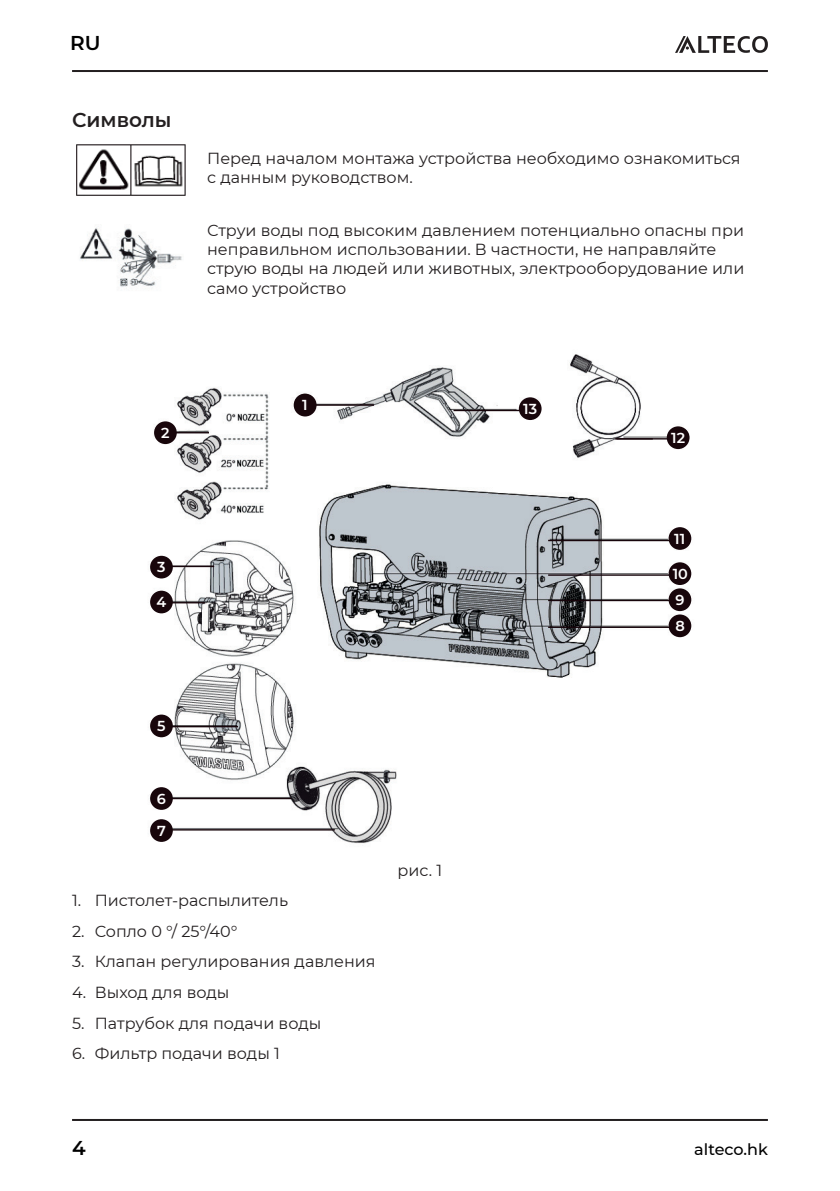
<style>
.page{position:relative;width:840px;height:1191px;background:#fff}
.page>*{position:absolute;margin:0;border:0;box-sizing:border-box;transform-origin:0 0}
.t1{font:600 20px "Montserrat";color:#231f20}
.t2{font:600 20px "Montserrat";color:#000}
.t3{font:16px/19.2px "Montserrat";color:#231f20}
.t4{font:500 16px "Montserrat";color:#000}
.t5{font:600 14.4px "Montserrat";color:#fff}
</style>
<div class="page">
<hr style="left:72px;top:1119px;width:695px;height:2px;background:#231f20">
<hr style="left:72px;top:70px;width:695px;height:2px;background:#231f20">
<svg style="left:675px;top:36px;width:92px;height:17px"></svg>
<img style="left:76px;top:144px;width:110px;height:52px">
<img style="left:80px;top:227px;width:102px;height:60px">
<img style="left:150px;top:354px;width:542px;height:490px">
<hr style="left:163px;top:566px;width:51px;height:1px;background:#17050b">
<hr style="left:163px;top:602px;width:42px;height:1px;background:#17050b">
<hr style="left:163px;top:726px;width:75px;height:1px;background:#17050b">
<hr style="left:164px;top:798px;width:127px;height:1px;background:#17050b">
<hr style="left:164px;top:829px;width:170px;height:1px;background:#17050b">
<hr style="left:548px;top:540px;width:131px;height:1px;background:#17050b">
<hr style="left:548px;top:574px;width:131px;height:2px;background:#17050b">
<hr style="left:548px;top:600px;width:131px;height:1px;background:#17050b">
<hr style="left:548px;top:626px;width:131px;height:2px;background:#17050b">
<hr style="left:171px;top:432px;width:38px;height:1px;background:#17050b">
<hr style="left:315px;top:404px;width:59px;height:2px;background:#17050b">
<hr style="left:453px;top:410px;width:78px;height:1px;background:#17050b">
<hr style="left:616px;top:438px;width:55px;height:1px;background:#17050b">
<hr style="left:615px;top:438px;width:37px;height:1px;background:#17050b">
<div style="left:154px;top:421px;width:23px;height:23px;background:#18060b;border-radius:50%"></div>
<div style="left:150px;top:556px;width:23px;height:22px;background:#18060b;border-radius:50%"></div>
<div style="left:150px;top:714px;width:23px;height:23px;background:#18060b;border-radius:50%"></div>
<div style="left:150px;top:787px;width:23px;height:23px;background:#18060b;border-radius:50%"></div>
<div style="left:668px;top:527px;width:23px;height:23px;background:#18060b;border-radius:50%"></div>
<div style="left:668px;top:614px;width:23px;height:23px;background:#18060b;border-radius:50%"></div>
<div style="left:518px;top:397px;width:23px;height:23px;background:#18060b;border-radius:50%"></div>
<div style="left:150px;top:819px;width:23px;height:23px;background:#18060b;border-radius:50%"></div>
<div style="left:666px;top:426px;width:23px;height:23px;background:#18060b;border-radius:50%"></div>
<div style="left:668px;top:588px;width:23px;height:23px;background:#18060b;border-radius:50%"></div>
<div style="left:668px;top:562px;width:23px;height:23px;background:#18060b;border-radius:50%"></div>
<div style="left:150px;top:590px;width:23px;height:23px;background:#18060b;border-radius:50%"></div>
<div style="left:293px;top:393px;width:23px;height:23px;background:#18060b;border-radius:50%"></div>
<p class="t2" style="left:70px;top:29px;width:32px">RU</p>
<p class="t1" style="left:72px;top:106px;width:101px">Символы</p>
<p class="t3" style="left:207px;top:148px;width:534px">Перед началом монтажа устройства необходимо ознакомиться с данным руководством.</p>
<p class="t3" style="left:207px;top:220px;width:538px">Струи воды под высоким давлением потенциально опасны при неправильном использовании. В частности, не направляйте струю воды на людей или животных, электрооборудование или само устройство</p>
<p class="t5" style="left:161px;top:422px;width:10px">2</p>
<p class="t5" style="left:157px;top:557px;width:10px">3</p>
<p class="t5" style="left:156px;top:592px;width:11px">4</p>
<p class="t5" style="left:157px;top:715px;width:10px">5</p>
<p class="t5" style="left:157px;top:788px;width:11px">6</p>
<p class="t5" style="left:157px;top:820px;width:10px">7</p>
<p class="t5" style="left:302px;top:395px;width:7px">1</p>
<p class="t5" style="left:523px;top:398px;width:15px">13</p>
<p class="t3" style="left:397px;top:860px;width:46px">рис. 1</p>
<p class="t5" style="left:670px;top:427px;width:15px">12</p>
<p class="t5" style="left:674px;top:528px;width:12px">11</p>
<p class="t5" style="left:672px;top:563px;width:17px">10</p>
<p class="t5" style="left:675px;top:589px;width:11px">9</p>
<p class="t5" style="left:675px;top:615px;width:11px">8</p>
<p class="t3" style="left:72px;top:890px;width:217px">1. Пистолет-распылитель</p>
<p class="t3" style="left:72px;top:921px;width:167px">2. Сопло 0 °/ 25°/40°</p>
<p class="t3" style="left:72px;top:951px;width:305px">3. Клапан регулирования давления</p>
<p class="t3" style="left:72px;top:982px;width:159px">4. Выход для воды</p>
<p class="t3" style="left:72px;top:1012px;width:251px">5. Патрубок для подачи воды</p>
<p class="t3" style="left:72px;top:1043px;width:209px">6. Фильтр подачи воды 1</p>
<p class="t2" style="left:72px;top:1133px;width:15px">4</p>
<p class="t4" style="left:693px;top:1138px;width:75px">alteco.hk</p>
</div>
